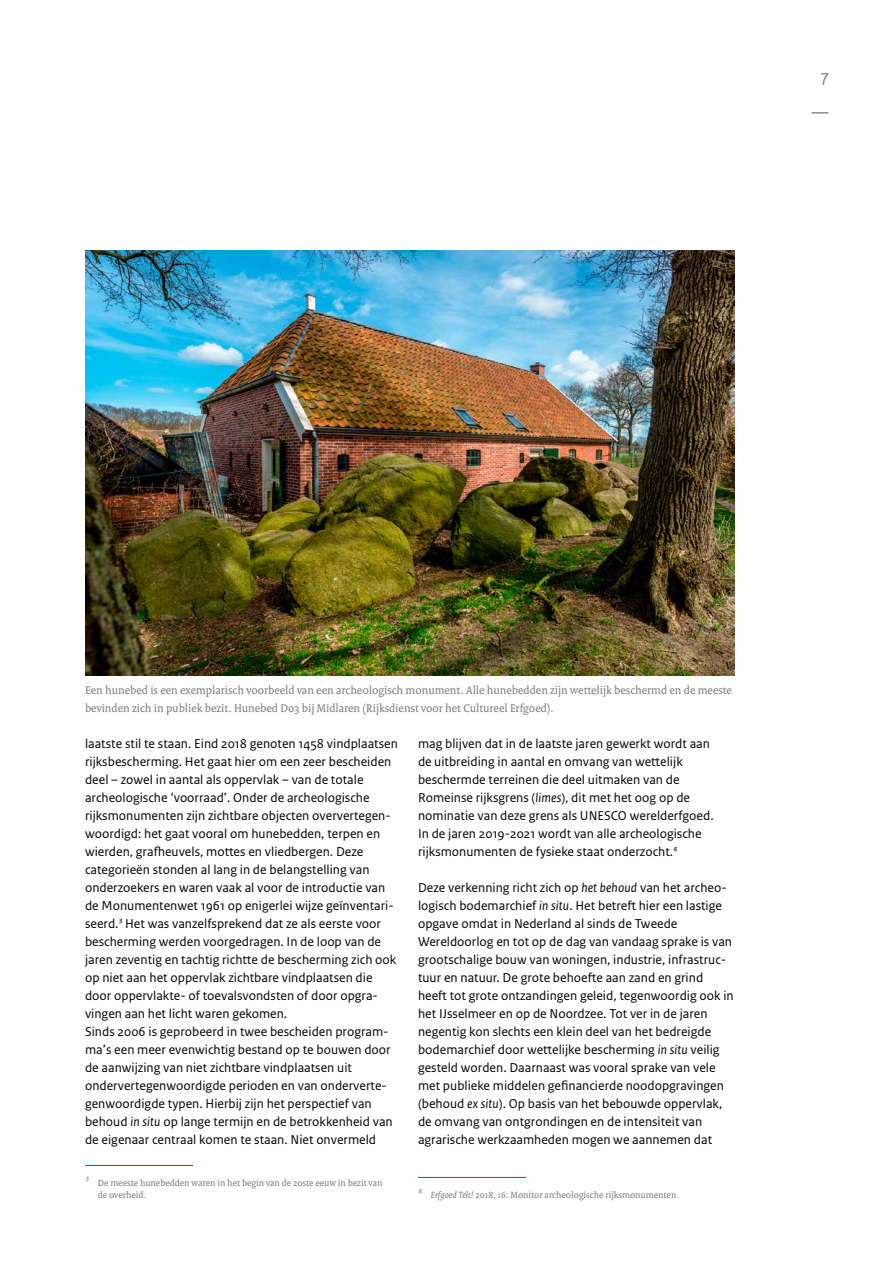
<style>
.page{position:relative;width:893px;height:1263px;background:#fff}
.page>*{position:absolute;margin:0;border:0;box-sizing:border-box;transform-origin:0 0}
.t1{font:18px/36px "Rijksoverheid Sans Text";color:#7b7d7c;text-align:center}
._05_BROODTEKST{font:13.5px/18px "Rijksoverheid Sans Text";color:#000}
._10_BIJSCHRIFT{font:12px/18px "Rijksoverheid Serif";color:#7b7d7c}
._09_VOETNOOT{font:9.75px/12px "Rijksoverheid Serif";color:#7b7d7c}
.s1{font-style:italic;font-size:10.5px}
.s2{font-style:italic}
</style>
<div class="page">
<hr style="left:85px;top:1165px;width:108px;height:1px;background:#006797">
<hr style="left:418px;top:1177px;width:108px;height:1px;background:#006797">
<img style="left:85px;top:251px;width:649px;height:425px">
<h1 class="t1" style="left:811px;top:58px;width:19px">7 —</h1>
<p class="_10_BIJSCHRIFT" style="left:85px;top:681px;width:648px">Een hunebed is een exemplarisch voorbeeld van een archeologisch monument. Alle hunebedden zijn wettelijk beschermd en de meeste bevinden zich in publiek bezit. Hunebed D03 bij Midlaren (Rijksdienst voor het Cultureel Erfgoed).</p>
<p class="_05_BROODTEKST" style="left:85px;top:735px;width:314px">laatste stil te staan. Eind 2018 genoten 1458 vindplaatsen rijksbescherming. Het gaat hier om een zeer bescheiden deel – zowel in aantal als oppervlak – van de totale archeologische ‘voorraad’. Onder de archeologische rijksmonumenten zijn zichtbare objecten oververtegen&shy;woordigd: het gaat vooral om hunebedden, terpen en wierden, grafheuvels, mottes en vliedbergen. Deze categorieën stonden al lang in de belangstelling van onderzoekers en waren vaak al voor de introductie van de Monumentenwet 1961 op enigerlei wijze geïnventari&shy;seerd.<span class="s1">3</span> Het was vanzelfsprekend dat ze als eerste voor bescherming werden voorgedragen. In de loop van de jaren zeventig en tachtig richtte de bescherming zich ook op niet aan het oppervlak zichtbare vindplaatsen die door oppervlakte- of toevalsvondsten of door opgra&shy;vingen aan het licht waren gekomen.<br>Sinds 2006 is geprobeerd in twee bescheiden program&shy;ma’s een meer evenwichtig bestand op te bouwen door de aanwijzing van niet zichtbare vindplaatsen uit ondervertegenwoordigde perioden en van onderverte&shy;genwoordigde typen. Hierbij zijn het perspectief van behoud <span class="s2">in situ</span> op lange termijn en de betrokkenheid van de eigenaar centraal komen te staan. Niet onvermeld</p>
<p class="_09_VOETNOOT" style="left:98px;top:1177px;width:286px;text-indent:-13px"><sup>3</sup> De meeste hunebedden waren in het begin van de 20ste eeuw in bezit van de overheid.</p>
<p class="_05_BROODTEKST" style="left:418px;top:735px;width:297px">mag blijven dat in de laatste jaren gewerkt wordt aan de uitbreiding in aantal en omvang van wettelijk beschermde terreinen die deel uitmaken van de Romeinse rijksgrens (<span class="s2">limes</span>), dit met het oog op de nominatie van deze grens als UNESCO werelderfgoed.<br>In de jaren 2019-2021 wordt van alle archeologische rijksmonumenten de fysieke staat onderzocht.<span class="s1">4</span></p>
<p class="_05_BROODTEKST" style="left:418px;top:879px;width:317px">Deze verkenning richt zich op <span class="s2">het behoud</span> van het archeo&shy;logisch bodemarchief <span class="s2">in situ</span>. Het betreft hier een lastige opgave omdat in Nederland al sinds de Tweede Wereldoorlog en tot op de dag van vandaag sprake is van grootschalige bouw van woningen, industrie, infrastruc&shy;tuur en natuur. De grote behoefte aan zand en grind heeft tot grote ontzandingen geleid, tegenwoordig ook in het IJsselmeer en op de Noordzee. Tot ver in de jaren negentig kon slechts een klein deel van het bedreigde bodemarchief door wettelijke bescherming <span class="s2">in situ</span> veilig gesteld worden. Daarnaast was vooral sprake van vele met publieke middelen gefinancierde noodopgravingen (behoud <span class="s2">ex situ</span>). Op basis van het bebouwde oppervlak, de omvang van ontgrondingen en de intensiteit van agrarische werkzaamheden mogen we aannemen dat</p>
<p class="_09_VOETNOOT" style="left:418px;top:1189px;width:262px"><sup>4</sup> <span class="s2">Erfgoed Telt!</span> 2018, 16: Monitor archeologische rijksmonumenten.</p>
</div>
